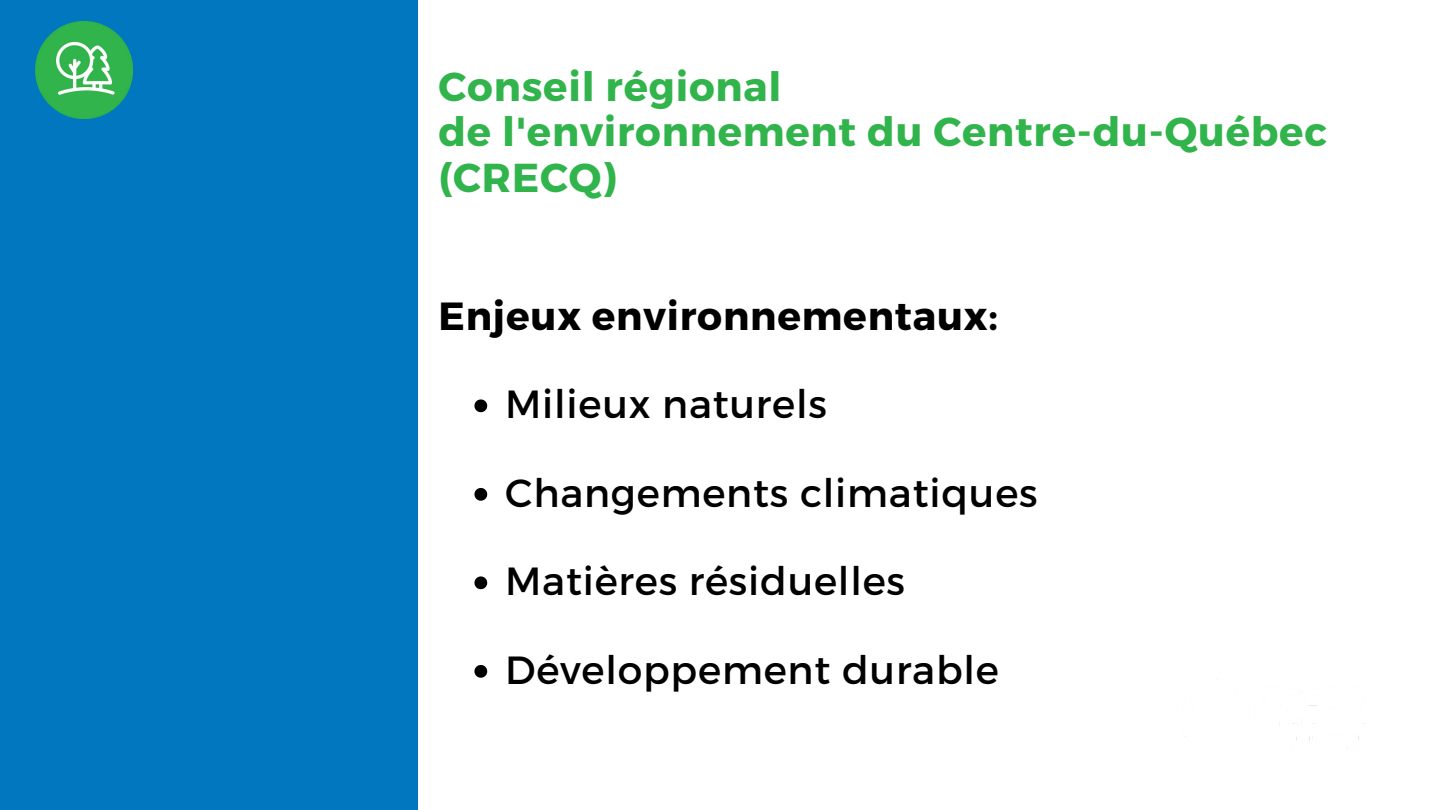
<style>
.page{position:relative;width:1440px;height:810px;background:#0077be}
.page>*{position:absolute;margin:0;border:0;box-sizing:border-box;transform-origin:0 0}
.t1{font:700 40.4px "Montserrat";letter-spacing:.02em;color:#31b44b}
.t2{font:39.3px "Montserrat";letter-spacing:.02em;color:#000}
.t3{font:700 39.3px "Montserrat";letter-spacing:.02em;color:#000}
</style>
<div class="page">
<div style="left:418px;top:0;width:1022px;height:810px;background:#fff"></div>
<img style="left:35px;top:21px;width:97px;height:97px">
<svg style="left:474px;top:399px;width:13px;height:13px"></svg>
<svg style="left:474px;top:488px;width:13px;height:13px"></svg>
<svg style="left:474px;top:576px;width:13px;height:13px"></svg>
<svg style="left:474px;top:665px;width:13px;height:13px"></svg>
<p class="t1" style="left:438px;top:60px;width:345px">Conseil régional</p>
<p class="t1" style="left:438px;top:106px;width:890px">de l'environnement du Centre-du-Québec</p>
<p class="t1" style="left:438px;top:152px;width:180px">(CRECQ)</p>
<p class="t3" style="left:438px;top:290px;width:561px">Enjeux environnementaux:</p>
<p class="t2" style="left:505px;top:379px;width:323px">Milieux naturels</p>
<p class="t2" style="left:505px;top:467px;width:534px">Changements climatiques</p>
<p class="t2" style="left:505px;top:556px;width:401px">Matières résiduelles</p>
<p class="t2" style="left:505px;top:644px;width:495px">Développement durable</p>
</div>
